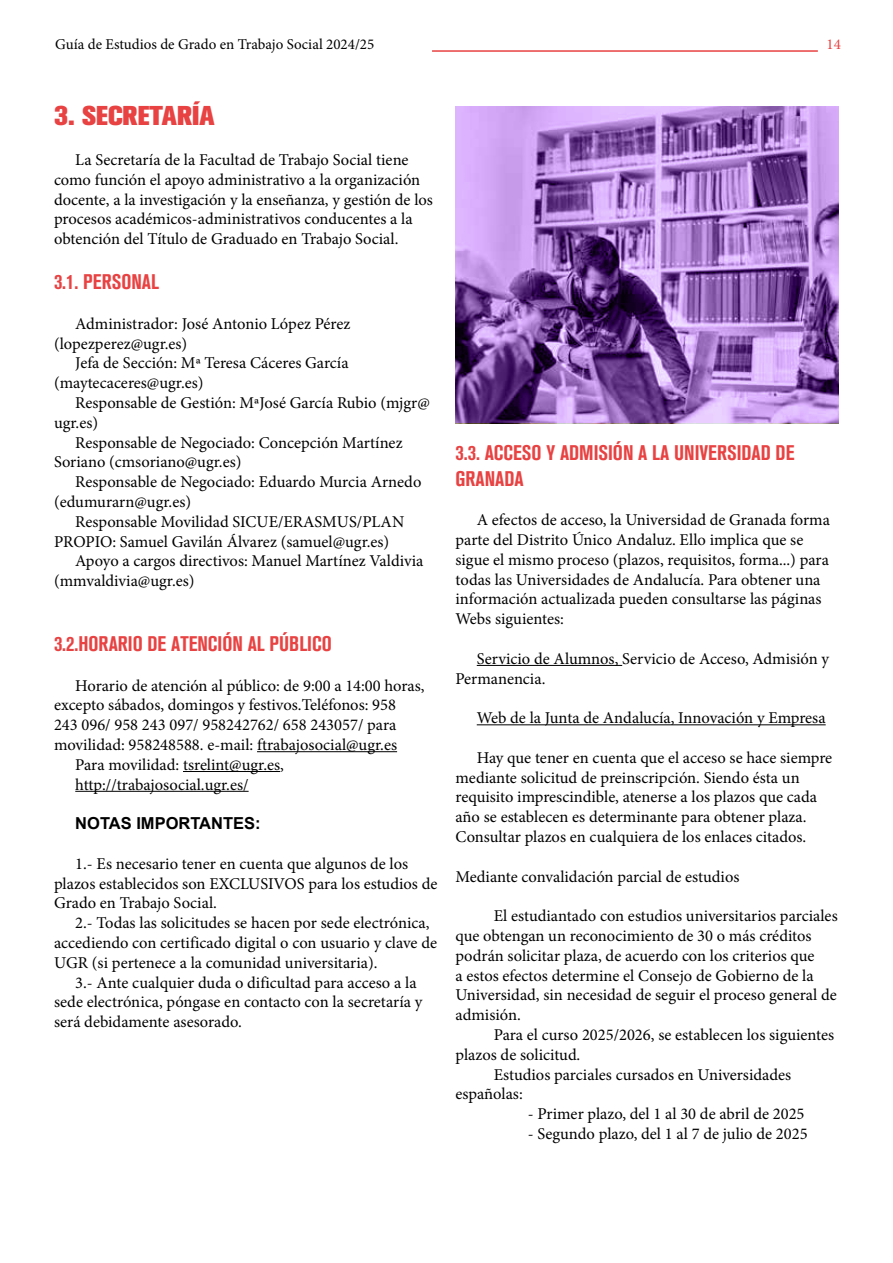
<style>
.page{position:relative;width:893px;height:1263px;background:#fff}
.page>*{position:absolute;margin:0;border:0;box-sizing:border-box;transform-origin:0 0}
.t1{font:800 27px "Akzidenz Grotesk BQ";color:#e84242}
.t2{font:700 condensed 21px/25.2px "Akzidenz Grotesk BQ";color:#e84242}
.t3{font:16.5px/19.8px "Minion Pro";color:#000}
.t4{font:700 16.5px "Arial";color:#000}
.t5{font:15px "Minion Pro";color:#000}
.t6{font:15px "Minion Pro";color:#e84242}
</style>
<div class="page">
<hr style="left:432px;top:50px;width:386px;height:2px;background:#e84242">
<hr style="left:257px;top:751px;width:140px;height:1px;background:#000">
<hr style="left:183px;top:771px;width:97px;height:1px;background:#000">
<hr style="left:75px;top:791px;width:174px;height:1px;background:#000">
<hr style="left:477px;top:665px;width:145px;height:1px;background:#000">
<hr style="left:477px;top:724px;width:349px;height:1px;background:#000">
<svg style="left:455px;top:106px;width:384px;height:317px;background:#9b71bc"></svg>
<p class="t5" style="left:55px;top:34px;width:321px">Guía de Estudios de Grado en Trabajo Social 2024/25</p>
<p class="t6" style="left:826px;top:34px;width:16px">14</p>
<h1 class="t1" style="left:54px;top:100px;width:162px">3. SECRETARÍA</h1>
<p class="t3" style="left:54px;top:150px;width:380px;text-indent:21px">La Secretaría de la Facultad de Trabajo Social tiene como función el apoyo administrativo a la organización docente, a la investigación y la enseñanza, y gestión de los procesos académicos-administrativos conducentes a la obtención del Título de Graduado en Trabajo Social.</p>
<p class="t2" style="left:54px;top:269px;width:106px">3.1. PERSONAL</p>
<p class="t3" style="left:54px;top:314px;width:298px;text-indent:21px">Administrador: José Antonio López Pérez (lopezperez@ugr.es)</p>
<p class="t3" style="left:54px;top:353px;width:296px;text-indent:21px">Jefa de Sección: Mª Teresa Cáceres García (maytecaceres@ugr.es)</p>
<p class="t3" style="left:75px;top:393px;width:356px">Responsable de Gestión: MªJosé García Rubio (mjgr@</p>
<p class="t3" style="left:54px;top:413px;width:46px">ugr.es)</p>
<p class="t3" style="left:75px;top:432px;width:329px">Responsable de Negociado: Concepción Martínez</p>
<p class="t3" style="left:54px;top:452px;width:189px">Soriano (cmsoriano@ugr.es)</p>
<p class="t3" style="left:75px;top:472px;width:348px">Responsable de Negociado: Eduardo Murcia Arnedo</p>
<p class="t3" style="left:54px;top:492px;width:139px">(edumurarn@ugr.es)</p>
<p class="t3" style="left:75px;top:512px;width:331px">Responsable Movilidad SICUE/ERASMUS/PLAN</p>
<p class="t3" style="left:54px;top:531px;width:337px">PROPIO: Samuel Gavilán Álvarez (samuel@ugr.es)</p>
<p class="t3" style="left:75px;top:551px;width:350px">Apoyo a cargos directivos: Manuel Martínez Valdivia</p>
<p class="t3" style="left:54px;top:571px;width:142px">(mmvaldivia@ugr.es)</p>
<p class="t2" style="left:54px;top:631px;width:279px">3.2.HORARIO DE ATENCIÓN AL PÚBLICO</p>
<p class="t3" style="left:75px;top:675px;width:351px">Horario de atención al público: de 9:00 a 14:00 horas,</p>
<p class="t3" style="left:54px;top:695px;width:343px">excepto sábados, domingos y festivos.Teléfonos: 958</p>
<p class="t3" style="left:54px;top:715px;width:344px">243 096/ 958 243 097/ 958242762/ 658 243057/ para</p>
<p class="t3" style="left:54px;top:735px;width:345px">movilidad: 958248588. e-mail: ftrabajosocial@ugr.es</p>
<p class="t3" style="left:75px;top:755px;width:210px">Para movilidad: tsrelint@ugr.es,</p>
<p class="t3" style="left:75px;top:774px;width:175px">http://trabajosocial.ugr.es/</p>
<p class="t4" style="left:75px;top:812px;width:187px">NOTAS IMPORTANTES:</p>
<p class="t3" style="left:54px;top:854px;width:385px;text-indent:21px">1.- Es necesario tener en cuenta que algunos de los plazos establecidos son EXCLUSIVOS para los estudios de<br>Grado en Trabajo Social.</p>
<p class="t3" style="left:54px;top:913px;width:385px;text-indent:21px">2.- Todas las solicitudes se hacen por sede electrónica, accediendo con certificado digital o con usuario y clave de<br>UGR (si pertenece a la comunidad universitaria).</p>
<p class="t3" style="left:54px;top:972px;width:370px;text-indent:21px">3.- Ante cualquier duda o dificultad para acceso a la sede electrónica, póngase en contacto con la secretaría y será debidamente asesorado.</p>
<p class="t2" style="left:455px;top:440px;width:340px">3.3. ACCESO Y ADMISIÓN A LA UNIVERSIDAD DE<br>GRANADA</p>
<p class="t3" style="left:455px;top:510px;width:376px;text-indent:21px">A efectos de acceso, la Universidad de Granada forma parte del Distrito Único Andaluz. Ello implica que se sigue el mismo proceso (plazos, requisitos, forma...) para todas las Universidades de Andalucía. Para obtener una información actualizada pueden consultarse las páginas Webs siguientes:</p>
<p class="t3" style="left:455px;top:649px;width:375px;text-indent:21px">Servicio de Alumnos, Servicio de Acceso, Admisión y<br>Permanencia.</p>
<p class="t3" style="left:477px;top:708px;width:350px">Web de la Junta de Andalucía, Innovación y Empresa</p>
<p class="t3" style="left:455px;top:748px;width:378px;text-indent:21px">Hay que tener en cuenta que el acceso se hace siempre mediante solicitud de preinscripción. Siendo ésta un requisito imprescindible, atenerse a los plazos que cada año se establecen es determinante para obtener plaza.<br>Consultar plazos en cualquiera de los enlaces citados.</p>
<p class="t3" style="left:455px;top:866px;width:285px">Mediante convalidación parcial de estudios</p>
<p class="t3" style="left:455px;top:906px;width:384px;text-indent:38px">El estudiantado con estudios universitarios parciales que obtengan un reconocimiento de 30 o más créditos podrán solicitar plaza, de acuerdo con los criterios que<br>a estos efectos determine el Consejo de Gobierno de la Universidad, sin necesidad de seguir el proceso general de admisión.</p>
<p class="t3" style="left:494px;top:1025px;width:342px">Para el curso 2025/2026, se establecen los siguientes</p>
<p class="t3" style="left:455px;top:1045px;width:126px">plazos de solicitud.</p>
<p class="t3" style="left:494px;top:1064px;width:299px">Estudios parciales cursados en Universidades</p>
<p class="t3" style="left:455px;top:1084px;width:69px">españolas:</p>
<p class="t3" style="left:528px;top:1104px;width:278px">- Primer plazo, del 1 al 30 de abril de 2025</p>
<p class="t3" style="left:528px;top:1124px;width:281px">- Segundo plazo, del 1 al 7 de julio de 2025</p>
</div>
